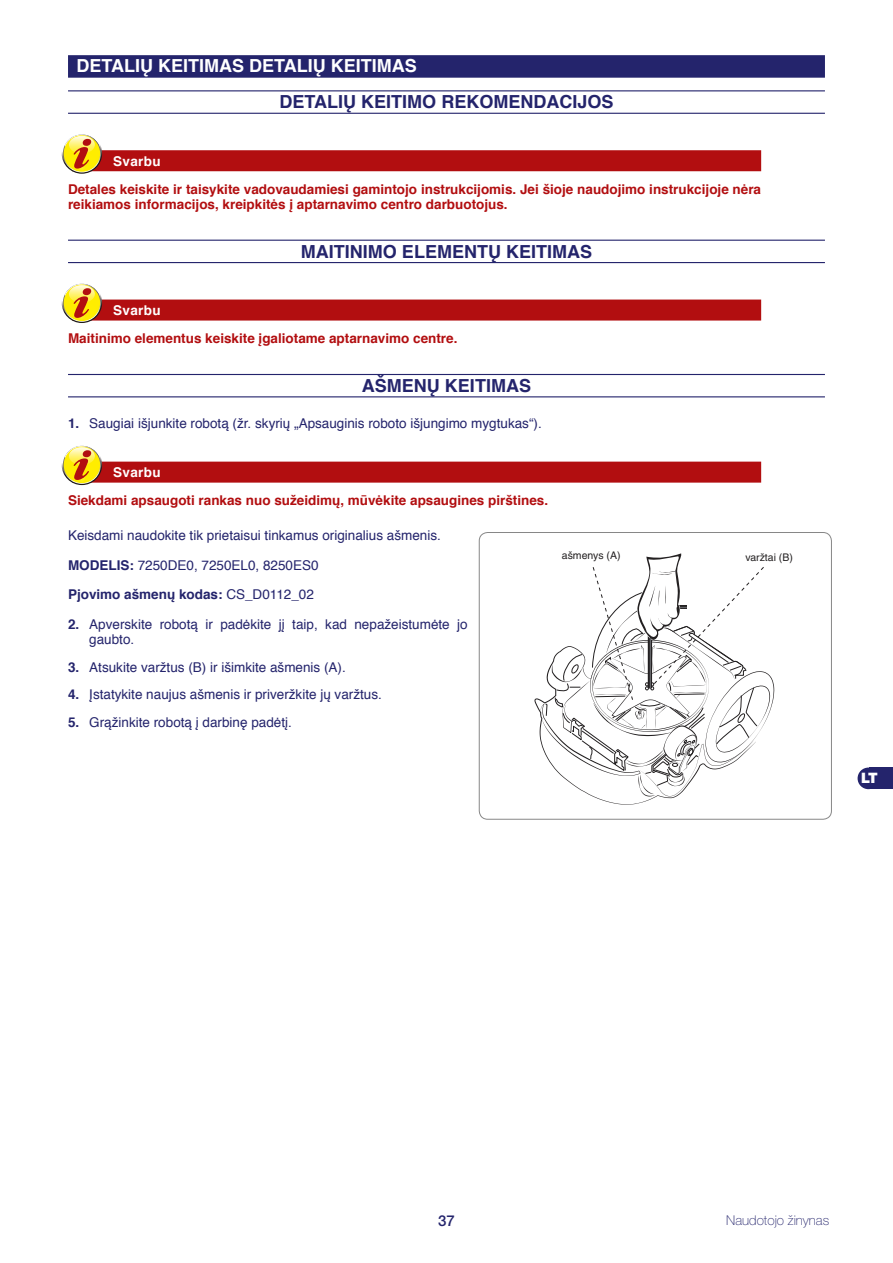
<style>
.page{position:relative;width:893px;height:1263px;background:#fff}
.page>*{position:absolute;margin:0;border:0;box-sizing:border-box;transform-origin:0 0}
.t1{font:700 18px "Helvetica";color:#24246c}
.t2{font:700 18px "Helvetica";color:#fff}
.t3{font:500 15px "Helvetica Neue LT Std";color:#24246c}
.t4{font:900 14.4px "Helvetica Neue LT Std";color:#fff}
.t5{font:13.5px/28.5px "Helvetica";color:#24246c}
.t6{font:700 13.5px/15px "Helvetica";color:#b20e10}
.t7{font:700 13.5px "Helvetica";letter-spacing:.03em;color:#fff}
.t8{font:100 13.5px "Helvetica Neue LT Std";color:#24246c}
.t9{font:10.5px "Helvetica";color:#232021}
.s1{font-weight:700}
</style>
<div class="page">
<div style="left:868px;top:767px;width:25px;height:22px;background:#24246c"></div>
<div style="left:858px;top:767px;width:21px;height:22px;background:#24246c;border-radius:50%"></div>
<div style="left:68px;top:55px;width:757px;height:23px;background:#24246c"></div>
<hr style="left:68px;top:90px;width:757px;height:1px;background:#24246c">
<hr style="left:68px;top:113px;width:757px;height:1px;background:#24246c">
<div style="left:72px;top:150px;width:689px;height:21px;background:#b20e10"></div>
<svg style="left:62px;top:133px;width:40px;height:41px"></svg>
<svg style="left:63px;top:134px;width:38px;height:38px"></svg>
<svg style="left:64px;top:135px;width:36px;height:37px"></svg>
<svg style="left:65px;top:134px;width:34px;height:35px"></svg>
<hr style="left:68px;top:240px;width:757px;height:1px;background:#24246c">
<hr style="left:68px;top:262px;width:757px;height:1px;background:#24246c">
<div style="left:72px;top:300px;width:689px;height:21px;background:#b20e10"></div>
<svg style="left:62px;top:283px;width:40px;height:40px"></svg>
<svg style="left:63px;top:284px;width:38px;height:38px"></svg>
<svg style="left:64px;top:284px;width:36px;height:37px"></svg>
<svg style="left:65px;top:284px;width:34px;height:34px"></svg>
<hr style="left:68px;top:374px;width:757px;height:1px;background:#24246c">
<hr style="left:68px;top:396px;width:757px;height:1px;background:#24246c">
<div style="left:72px;top:462px;width:689px;height:21px;background:#b20e10"></div>
<svg style="left:62px;top:445px;width:40px;height:40px"></svg>
<svg style="left:63px;top:446px;width:38px;height:38px"></svg>
<svg style="left:64px;top:447px;width:36px;height:36px"></svg>
<svg style="left:65px;top:446px;width:34px;height:34px"></svg>
<svg style="left:534px;top:553px;width:241px;height:252px"></svg>
<div style="left:479px;top:532px;width:353px;height:288px;border:1px solid #878787;border-radius:9px"></div>
<h1 class="t2" style="left:77px;top:51px;width:342px">DETALIŲ KEITIMAS DETALIŲ KEITIMAS</h1>
<h1 class="t1" style="left:280px;top:88px;width:335px">DETALIŲ KEITIMO REKOMENDACIJOS</h1>
<p class="t7" style="left:113px;top:150px;width:49px">Svarbu</p>
<p class="t6" style="left:68px;top:182px;width:695px">Detales keiskite ir taisykite vadovaudamiesi gamintojo instrukcijomis. Jei šioje naudojimo instrukcijoje nėra reikiamos informacijos, kreipkitės į aptarnavimo centro darbuotojus.</p>
<h1 class="t1" style="left:301px;top:237px;width:293px">MAITINIMO ELEMENTŲ KEITIMAS</h1>
<p class="t7" style="left:113px;top:300px;width:49px">Svarbu</p>
<p class="t6" style="left:68px;top:331px;width:391px">Maitinimo elementus keiskite įgaliotame aptarnavimo centre.</p>
<h1 class="t1" style="left:362px;top:371px;width:171px">AŠMENŲ KEITIMAS</h1>
<p class="t5" style="left:68px;top:410px;width:475px"><span class="s1">1.</span> Saugiai išjunkite robotą (žr. skyrių „Apsauginis roboto išjungimo mygtukas“).</p>
<p class="t7" style="left:113px;top:462px;width:49px">Svarbu</p>
<p class="t6" style="left:68px;top:493px;width:482px">Siekdami apsaugoti rankas nuo sužeidimų, mūvėkite apsaugines pirštines.</p>
<p class="t5" style="left:68px;top:522px;width:374px">Keisdami naudokite tik prietaisui tinkamus originalius ašmenis.</p>
<p class="t5" style="left:68px;top:552px;width:252px"><span class="s1">MODELIS:</span> 7250DE0, 7250EL0, 8250ES0<br><span class="s1">Pjovimo ašmenų kodas:</span> CS_D0112_02</p>
<p class="t5" style="left:89px;top:617px;width:380px;line-height:15px;text-indent:-21px"><span class="s1">2.</span> Apverskite robotą ir padėkite jį taip, kad nepažeistumėte jo gaubto.</p>
<p class="t5" style="left:68px;top:653px;width:279px"><span class="s1">3.</span> Atsukite varžtus (B) ir išimkite ašmenis (A).</p>
<p class="t5" style="left:68px;top:681px;width:315px"><span class="s1">4.</span> Įstatykite naujus ašmenis ir priveržkite jų varžtus.</p>
<p class="t5" style="left:68px;top:708px;width:225px"><span class="s1">5.</span> Grąžinkite robotą į darbinę padėtį.</p>
<p class="t9" style="left:562px;top:549px;width:60px">ašmenys (A)</p>
<p class="t9" style="left:745px;top:551px;width:49px">varžtai (B)</p>
<p class="t4" style="left:861px;top:770px;width:18px">LT</p>
<p class="t3" style="left:438px;top:1211px;width:18px">37</p>
<p class="t8" style="left:726px;top:1212px;width:104px">Naudotojo žinynas</p>
</div>
